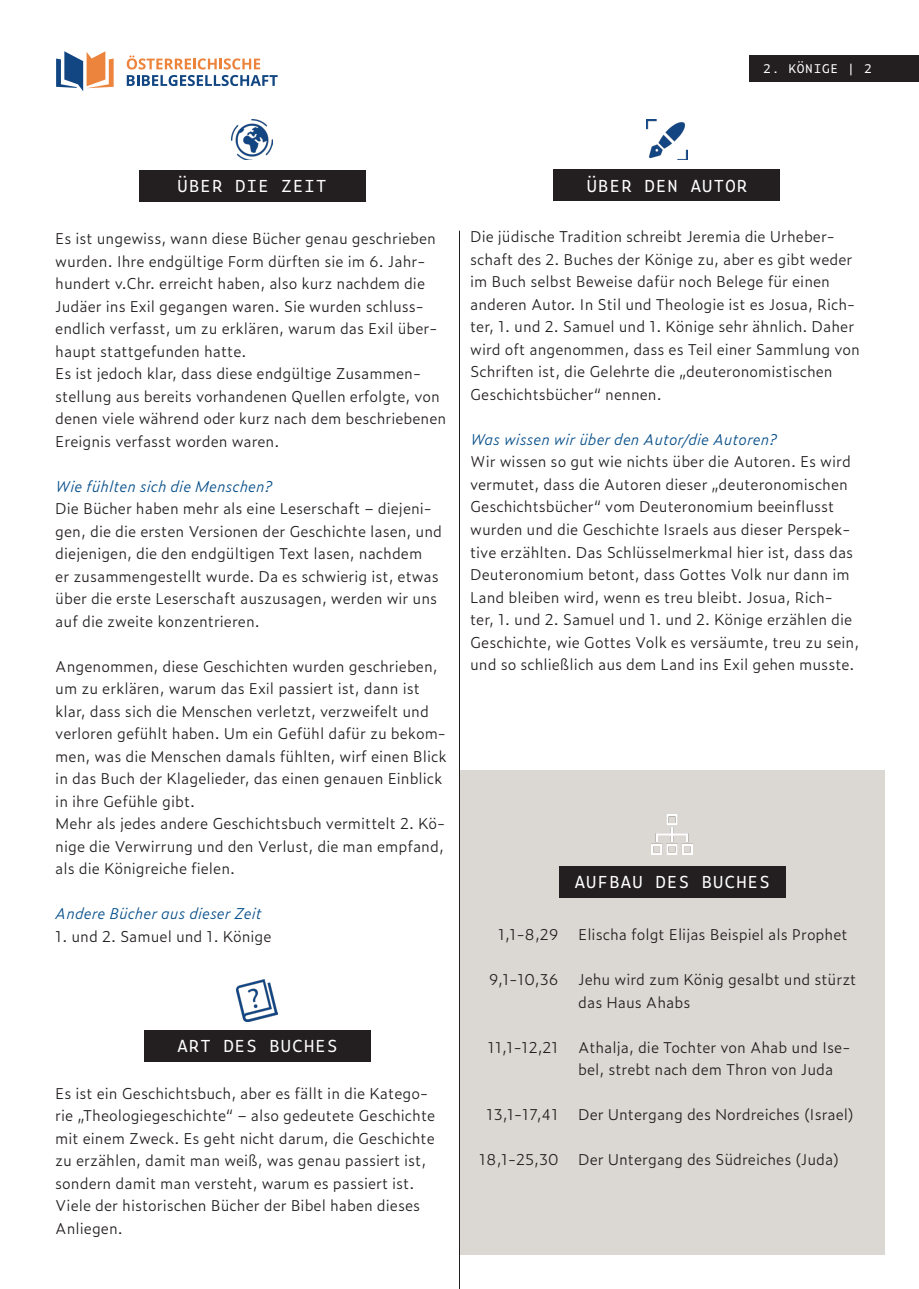
<style>
.page{position:relative;width:919px;height:1289px;background:#fff}
.page>*{position:absolute;margin:0;border:0;box-sizing:border-box;transform-origin:0 0}
.t1{font:16.5px "Zeitung Mono Pro";color:#fff}
.t2{font:300 15px/22.5px "Zeitung Pro";color:#231f20}
.t3{font:italic 300 15px "Zeitung Pro";color:#064e89}
.t4{font:12px "Zeitung Mono Pro";color:#fff}
</style>
<div class="page">
<div style="left:749px;top:55px;width:169px;height:26px;background:#231f20"></div>
<div style="left:459px;top:770px;width:425px;height:484px;background:#dbd8d3"></div>
<img style="left:231px;top:120px;width:41px;height:40px">
<img style="left:651px;top:814px;width:41px;height:40px">
<img style="left:646px;top:120px;width:41px;height:40px">
<div style="left:553px;top:170px;width:227px;height:31px;background:#231f20"></div>
<div style="left:139px;top:170px;width:226px;height:31px;background:#231f20"></div>
<div style="left:558px;top:866px;width:227px;height:31px;background:#231f20"></div>
<hr style="left:459px;top:231px;width:1px;height:1057px;background:#231f20">
<svg style="left:127px;top:56px;width:133px;height:13px"></svg>
<svg style="left:127px;top:75px;width:151px;height:11px"></svg>
<svg style="left:56px;top:51px;width:58px;height:40px"></svg>
<img style="left:237px;top:979px;width:41px;height:42px">
<div style="left:144px;top:1029px;width:227px;height:32px;background:#231f20"></div>
<p class="t4" style="left:762px;top:59px;width:94px">2. KÖNIGE |</p>
<p class="t4" style="left:863px;top:59px;width:10px">2</p>
<p class="t1" style="left:177px;top:172px;width:152px">ÜBER DIE ZEIT</p>
<p class="t1" style="left:586px;top:172px;width:163px">ÜBER DEN AUTOR</p>
<p class="t2" style="left:470px;top:225px;width:391px">Die jüdische Tradition schreibt Jeremia die Urheber&shy;schaft des 2. Buches der Könige zu, aber es gibt weder im Buch selbst Beweise dafür noch Belege für einen anderen Autor. In Stil und Theologie ist es Josua, Rich&shy;ter, 1. und 2. Samuel und 1. Könige sehr ähnlich. Daher wird oft angenommen, dass es Teil einer Sammlung von Schriften ist, die Gelehrte die „deuteronomistischen Geschichtsbücher“ nennen.</p>
<p class="t3" style="left:470px;top:428px;width:308px">Was wissen wir über den Autor/die Autoren?</p>
<p class="t2" style="left:470px;top:450px;width:390px">Wir wissen so gut wie nichts über die Autoren. Es wird vermutet, dass die Autoren dieser „deuteronomischen Geschichtsbücher“ vom Deuteronomium beeinflusst wurden und die Geschichte Israels aus dieser Perspek&shy;tive erzählten. Das Schlüsselmerkmal hier ist, dass das Deuteronomium betont, dass Gottes Volk nur dann im Land bleiben wird, wenn es treu bleibt. Josua, Rich&shy;ter, 1. und 2. Samuel und 1. und 2. Könige erzählen die Geschichte, wie Gottes Volk es versäumte, treu zu sein, und so schließlich aus dem Land ins Exil gehen musste.</p>
<p class="t2" style="left:55px;top:227px;width:392px">Es ist ungewiss, wann diese Bücher genau geschrieben wurden. Ihre endgültige Form dürften sie im 6. Jahr&shy;hundert v.Chr. erreicht haben, also kurz nachdem die Judäer ins Exil gegangen waren. Sie wurden schluss&shy;endlich verfasst, um zu erklären, warum das Exil über&shy;haupt stattgefunden hatte.<br>Es ist jedoch klar, dass diese endgültige Zusammen&shy;stellung aus bereits vorhandenen Quellen erfolgte, von denen viele während oder kurz nach dem beschriebenen Ereignis verfasst worden waren.</p>
<p class="t3" style="left:55px;top:475px;width:218px">Wie fühlten sich die Menschen?</p>
<p class="t2" style="left:55px;top:497px;width:388px">Die Bücher haben mehr als eine Leserschaft – diejeni&shy;gen, die die ersten Versionen der Geschichte lasen, und diejenigen, die den endgültigen Text lasen, nachdem<br>er zusammengestellt wurde. Da es schwierig ist, etwas über die erste Leserschaft auszusagen, werden wir uns auf die zweite konzentrieren.</p>
<p class="t2" style="left:55px;top:654px;width:393px">Angenommen, diese Geschichten wurden geschrieben, um zu erklären, warum das Exil passiert ist, dann ist klar, dass sich die Menschen verletzt, verzweifelt und verloren gefühlt haben. Um ein Gefühl dafür zu bekom&shy;men, was die Menschen damals fühlten, wirf einen Blick in das Buch der Klagelieder, das einen genauen Einblick in ihre Gefühle gibt.<br>Mehr als jedes andere Geschichtsbuch vermittelt 2. Kö&shy;nige die Verwirrung und den Verlust, die man empfand, als die Königreiche fielen.</p>
<p class="t3" style="left:55px;top:902px;width:208px">Andere Bücher aus dieser Zeit</p>
<p class="t2" style="left:55px;top:924px;width:218px">1. und 2. Samuel und 1. Könige</p>
<p class="t2" style="left:578px;top:922px;width:271px">Elischa folgt Elijas Beispiel als Prophet</p>
<p class="t2" style="left:578px;top:967px;width:280px">Jehu wird zum König gesalbt und stürzt das Haus Ahabs</p>
<p class="t2" style="left:578px;top:1035px;width:273px">Athalja, die Tochter von Ahab und Ise&shy;bel, strebt nach dem Thron von Juda</p>
<p class="t2" style="left:578px;top:1102px;width:277px">Der Untergang des Nordreiches (Israel)</p>
<p class="t2" style="left:578px;top:1147px;width:262px">Der Untergang des Südreiches (Juda)</p>
<p class="t1" style="left:574px;top:868px;width:198px">AUFBAU DES BUCHES</p>
<p class="t2" style="left:498px;top:922px;width:62px">1,1-8,29</p>
<p class="t2" style="left:488px;top:967px;width:72px">9,1-10,36</p>
<p class="t1" style="left:177px;top:1032px;width:163px">ART DES BUCHES</p>
<p class="t2" style="left:488px;top:1035px;width:72px">11,1-12,21</p>
<p class="t2" style="left:55px;top:1081px;width:381px">Es ist ein Geschichtsbuch, aber es fällt in die Katego&shy;rie „Theologiegeschichte“ – also gedeutete Geschichte mit einem Zweck. Es geht nicht darum, die Geschichte zu erzählen, damit man weiß, was genau passiert ist, sondern damit man versteht, warum es passiert ist.<br>Viele der historischen Bücher der Bibel haben dieses Anliegen.</p>
<p class="t2" style="left:486px;top:1102px;width:74px">13,1-17,41</p>
<p class="t2" style="left:479px;top:1147px;width:81px">18,1-25,30</p>
</div>
